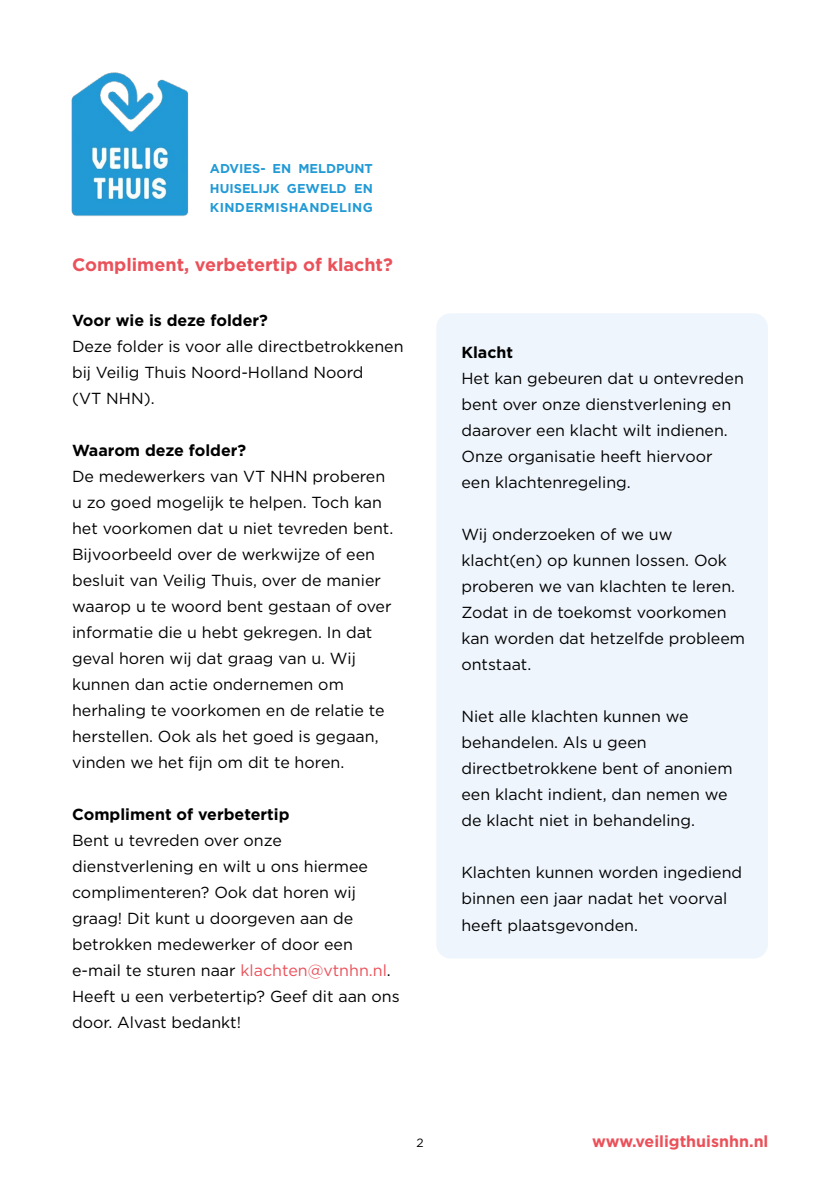
<style>
.page{position:relative;width:840px;height:1191px;background:#fff}
.page>*{position:absolute;margin:0;border:0;box-sizing:border-box;transform-origin:0 0}
.t1{font:700 18px "Gotham";color:#ea515a}
.t2{font:16px/26px "Gotham";color:#000}
.t3{font:700 16px "Gotham";color:#000}
.t4{font:700 16px "Gotham";color:#ea515a}
.t5{font:700 12.8px/19.4px "Gotham";color:#229ad6;text-align:justify}
.t6{font:12px "Gotham";color:#000}
.s1{color:#ea515a}
</style>
<div class="page">
<img style="left:71px;top:72px;width:118px;height:144px">
<div style="left:436px;top:313px;width:331px;height:645px;background:#eff5fc;border-radius:14px"></div>
<p class="t5" style="left:210px;top:159px;width:164px">ADVIES- EN MELDPUNT HUISELIJK GEWELD EN KINDERMISHANDELING</p>
<p class="t1" style="left:72px;top:252px;width:322px">Compliment, verbetertip of klacht?</p>
<p class="t3" style="left:72px;top:310px;width:197px">Voor wie is deze folder?</p>
<p class="t2" style="left:72px;top:333px;width:333px">Deze folder is voor alle directbetrokkenen bij Veilig Thuis Noord-Holland Noord<br>(VT NHN).</p>
<p class="t3" style="left:72px;top:440px;width:175px">Waarom deze folder?</p>
<p class="t2" style="left:72px;top:463px;width:322px">De medewerkers van VT NHN proberen u zo goed mogelijk te helpen. Toch kan het voorkomen dat u niet tevreden bent.<br>Bijvoorbeeld over de werkwijze of een besluit van Veilig Thuis, over de manier waarop u te woord bent gestaan of over informatie die u hebt gekregen. In dat geval horen wij dat graag van u. Wij kunnen dan actie ondernemen om herhaling te voorkomen en de relatie te herstellen. Ook als het goed is gegaan, vinden we het fijn om dit te horen.</p>
<p class="t3" style="left:72px;top:804px;width:219px">Compliment of verbetertip</p>
<p class="t2" style="left:72px;top:827px;width:329px">Bent u tevreden over onze dienstverlening en wilt u ons hiermee complimenteren? Ook dat horen wij graag! Dit kunt u doorgeven aan de betrokken medewerker of door een e-mail te sturen naar <span class="s1">klachten@vtnhn.nl</span>.<br>Heeft u een verbetertip? Geef dit aan ons door. Alvast bedankt!</p>
<p class="t3" style="left:461px;top:342px;width:53px">Klacht</p>
<p class="t2" style="left:461px;top:365px;width:284px">Het kan gebeuren dat u ontevreden bent over onze dienstverlening en daarover een klacht wilt indienen.<br>Onze organisatie heeft hiervoor een klachtenregeling.</p>
<p class="t2" style="left:461px;top:521px;width:285px">Wij onderzoeken of we uw klacht(en) op kunnen lossen. Ook proberen we van klachten te leren.<br>Zodat in de toekomst voorkomen kan worden dat hetzelfde probleem ontstaat.</p>
<p class="t2" style="left:461px;top:703px;width:272px">Niet alle klachten kunnen we behandelen. Als u geen directbetrokkene bent of anoniem een klacht indient, dan nemen we de klacht niet in behandeling.</p>
<p class="t2" style="left:461px;top:859px;width:282px">Klachten kunnen worden ingediend binnen een jaar nadat het voorval heeft plaatsgevonden.</p>
<p class="t6" style="left:416px;top:1136px;width:9px">2</p>
<p class="t4" style="left:592px;top:1131px;width:178px">www.veiligthuisnhn.nl</p>
</div>
